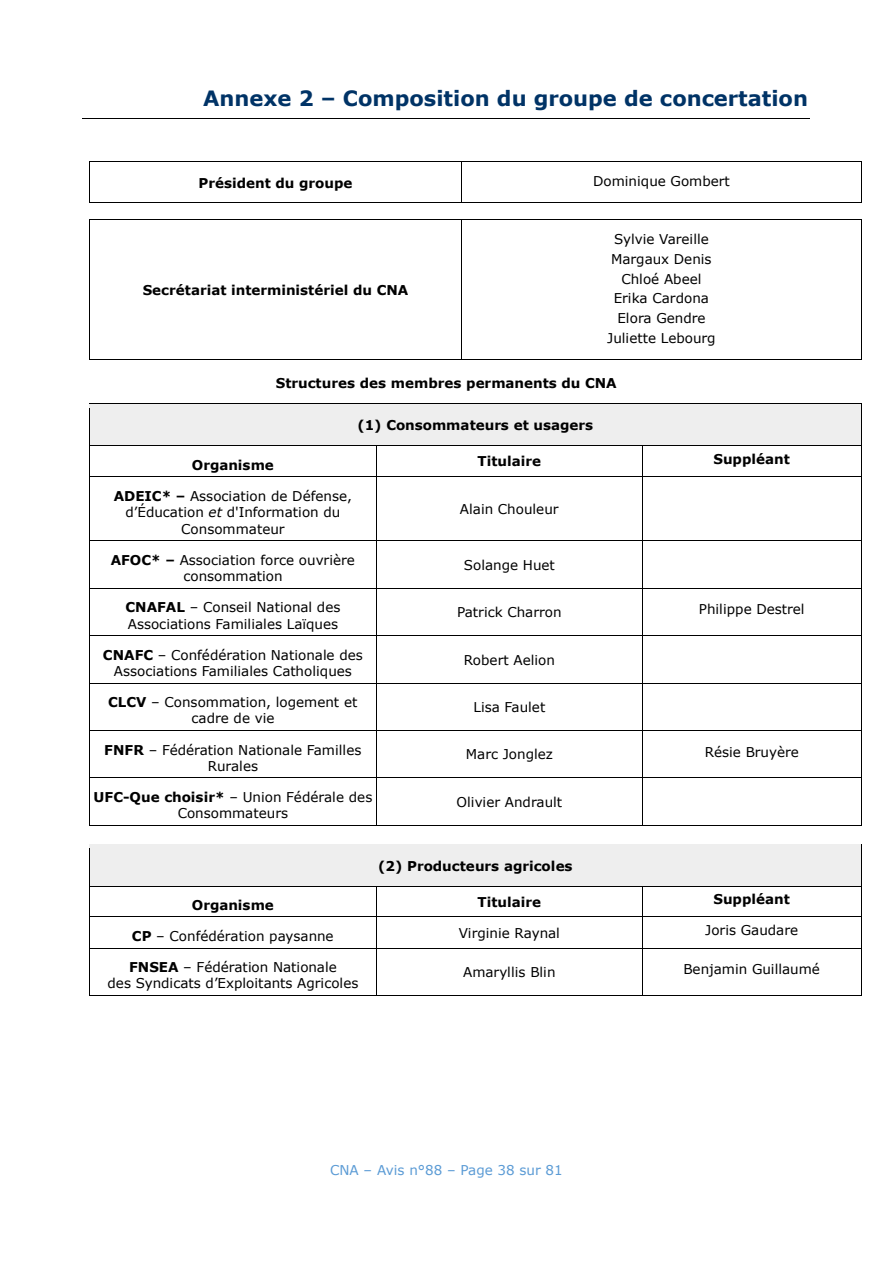
<style>
.page{position:relative;width:893px;height:1263px;background:#fff}
.page>*{position:absolute;margin:0;border:0;box-sizing:border-box;transform-origin:0 0}
.t1{font:700 21px "Verdana";color:#036}
.t2{font:13.5px/16.4px "Verdana";color:#000;text-align:center}
.t3{font:700 13.5px "Verdana";color:#000}
.t4{font:13.5px "Verdana";color:#5b9bd5}
.s1{font-weight:700}
.s2{font-style:italic}
</style>
<div class="page">
<hr style="left:83px;top:119px;width:727px;height:1px;background:#000">
<hr style="left:89px;top:161px;width:372px;height:1px;background:#000">
<hr style="left:462px;top:161px;width:399px;height:1px;background:#000">
<hr style="left:89px;top:166px;width:1px;height:36px;background:#000">
<hr style="left:89px;top:202px;width:372px;height:1px;background:#000">
<hr style="left:461px;top:166px;width:1px;height:36px;background:#000">
<hr style="left:462px;top:202px;width:399px;height:1px;background:#000">
<hr style="left:861px;top:166px;width:1px;height:36px;background:#000">
<hr style="left:90px;top:219px;width:371px;height:1px;background:#000">
<hr style="left:462px;top:219px;width:399px;height:1px;background:#000">
<hr style="left:89px;top:224px;width:1px;height:135px;background:#000">
<hr style="left:90px;top:359px;width:371px;height:1px;background:#000">
<hr style="left:461px;top:224px;width:1px;height:135px;background:#000">
<hr style="left:462px;top:359px;width:399px;height:1px;background:#000">
<hr style="left:861px;top:224px;width:1px;height:135px;background:#000">
<div style="left:94px;top:408px;width:763px;height:33px;background:#eee"></div>
<hr style="left:89px;top:404px;width:772px;height:4px;background:#eee">
<div style="left:89px;top:441px;width:772px;height:5px;background:#eee"></div>
<hr style="left:89px;top:408px;width:1px;height:38px;background:#000">
<hr style="left:861px;top:408px;width:1px;height:38px;background:#000">
<hr style="left:89px;top:446px;width:287px;height:1px;background:#000">
<hr style="left:377px;top:446px;width:265px;height:1px;background:#000">
<hr style="left:642px;top:446px;width:219px;height:1px;background:#000">
<svg style="left:89px;top:447px;width:1px;height:34px"></svg>
<hr style="left:89px;top:477px;width:287px;height:1px;background:#000">
<svg style="left:376px;top:446px;width:1px;height:35px"></svg>
<hr style="left:377px;top:477px;width:265px;height:1px;background:#000">
<svg style="left:642px;top:447px;width:1px;height:34px"></svg>
<hr style="left:642px;top:477px;width:219px;height:1px;background:#000">
<svg style="left:861px;top:446px;width:1px;height:35px"></svg>
<hr style="left:89px;top:481px;width:1px;height:59px;background:#000">
<hr style="left:376px;top:481px;width:1px;height:59px;background:#000">
<hr style="left:642px;top:481px;width:1px;height:59px;background:#000">
<hr style="left:861px;top:481px;width:1px;height:59px;background:#000">
<hr style="left:89px;top:540px;width:287px;height:1px;background:#000">
<hr style="left:377px;top:540px;width:265px;height:1px;background:#000">
<hr style="left:642px;top:540px;width:219px;height:1px;background:#000">
<hr style="left:89px;top:545px;width:1px;height:43px;background:#000">
<hr style="left:376px;top:545px;width:1px;height:43px;background:#000">
<hr style="left:642px;top:545px;width:1px;height:43px;background:#000">
<hr style="left:861px;top:545px;width:1px;height:43px;background:#000">
<hr style="left:89px;top:588px;width:287px;height:1px;background:#000">
<hr style="left:377px;top:588px;width:265px;height:1px;background:#000">
<hr style="left:642px;top:588px;width:219px;height:1px;background:#000">
<hr style="left:89px;top:592px;width:1px;height:43px;background:#000">
<hr style="left:376px;top:592px;width:1px;height:43px;background:#000">
<hr style="left:642px;top:592px;width:1px;height:43px;background:#000">
<hr style="left:861px;top:592px;width:1px;height:43px;background:#000">
<hr style="left:89px;top:635px;width:287px;height:1px;background:#000">
<hr style="left:377px;top:635px;width:265px;height:1px;background:#000">
<hr style="left:642px;top:635px;width:219px;height:1px;background:#000">
<hr style="left:89px;top:639px;width:1px;height:44px;background:#000">
<hr style="left:376px;top:639px;width:1px;height:44px;background:#000">
<hr style="left:642px;top:639px;width:1px;height:44px;background:#000">
<hr style="left:861px;top:639px;width:1px;height:44px;background:#000">
<hr style="left:89px;top:683px;width:287px;height:1px;background:#000">
<hr style="left:377px;top:683px;width:265px;height:1px;background:#000">
<hr style="left:642px;top:683px;width:219px;height:1px;background:#000">
<hr style="left:89px;top:687px;width:1px;height:43px;background:#000">
<hr style="left:376px;top:687px;width:1px;height:43px;background:#000">
<hr style="left:642px;top:687px;width:1px;height:43px;background:#000">
<hr style="left:861px;top:687px;width:1px;height:43px;background:#000">
<hr style="left:89px;top:730px;width:287px;height:1px;background:#000">
<hr style="left:377px;top:730px;width:265px;height:1px;background:#000">
<hr style="left:642px;top:730px;width:219px;height:1px;background:#000">
<hr style="left:89px;top:734px;width:1px;height:44px;background:#000">
<hr style="left:376px;top:734px;width:1px;height:44px;background:#000">
<hr style="left:642px;top:734px;width:1px;height:44px;background:#000">
<hr style="left:861px;top:734px;width:1px;height:44px;background:#000">
<hr style="left:89px;top:778px;width:287px;height:1px;background:#000">
<hr style="left:377px;top:778px;width:265px;height:1px;background:#000">
<hr style="left:642px;top:778px;width:219px;height:1px;background:#000">
<hr style="left:89px;top:782px;width:1px;height:43px;background:#000">
<hr style="left:89px;top:825px;width:287px;height:1px;background:#000">
<hr style="left:376px;top:782px;width:1px;height:43px;background:#000">
<hr style="left:377px;top:825px;width:265px;height:1px;background:#000">
<hr style="left:642px;top:782px;width:1px;height:43px;background:#000">
<hr style="left:642px;top:825px;width:219px;height:1px;background:#000">
<hr style="left:861px;top:782px;width:1px;height:43px;background:#000">
<div style="left:94px;top:848px;width:763px;height:34px;background:#eee"></div>
<hr style="left:89px;top:844px;width:772px;height:4px;background:#eee">
<hr style="left:89px;top:882px;width:772px;height:4px;background:#eee">
<hr style="left:89px;top:848px;width:1px;height:38px;background:#000">
<hr style="left:861px;top:848px;width:1px;height:38px;background:#000">
<hr style="left:89px;top:886px;width:287px;height:1px;background:#000">
<hr style="left:377px;top:886px;width:265px;height:1px;background:#000">
<hr style="left:642px;top:886px;width:219px;height:1px;background:#000">
<hr style="left:89px;top:917px;width:287px;height:1px;background:#000">
<hr style="left:377px;top:917px;width:265px;height:1px;background:#000">
<hr style="left:642px;top:917px;width:219px;height:1px;background:#000">
<svg style="left:89px;top:887px;width:1px;height:65px"></svg>
<hr style="left:89px;top:948px;width:287px;height:1px;background:#000">
<svg style="left:376px;top:886px;width:1px;height:66px"></svg>
<hr style="left:377px;top:948px;width:265px;height:1px;background:#000">
<svg style="left:642px;top:887px;width:1px;height:65px"></svg>
<hr style="left:642px;top:948px;width:219px;height:1px;background:#000">
<svg style="left:861px;top:886px;width:1px;height:66px"></svg>
<hr style="left:89px;top:952px;width:1px;height:43px;background:#000">
<hr style="left:89px;top:995px;width:287px;height:1px;background:#000">
<hr style="left:376px;top:952px;width:1px;height:43px;background:#000">
<hr style="left:377px;top:995px;width:265px;height:1px;background:#000">
<hr style="left:642px;top:952px;width:1px;height:43px;background:#000">
<hr style="left:642px;top:995px;width:219px;height:1px;background:#000">
<hr style="left:861px;top:952px;width:1px;height:43px;background:#000">
<h1 class="t1" style="left:203px;top:85px;width:606px">Annexe 2 – Composition du groupe de concertation</h1>
<p class="t3" style="left:199px;top:174px;width:155px">Président du groupe</p>
<p class="t2" style="left:593px;top:172px;width:138px">Dominique Gombert</p>
<p class="t2" style="left:607px;top:229px;width:110px;line-height:19.8px">Sylvie Vareille<br>Margaux Denis<br>Chloé Abeel<br>Erika Cardona<br>Elora Gendre<br>Juliette Lebourg</p>
<p class="t3" style="left:276px;top:375px;width:342px">Structures des membres permanents du CNA</p>
<p class="t3" style="left:357px;top:417px;width:237px">(1) Consommateurs et usagers</p>
<p class="t3" style="left:143px;top:281px;width:267px">Secrétariat interministériel du CNA</p>
<p class="t3" style="left:192px;top:456px;width:83px">Organisme</p>
<p class="t3" style="left:478px;top:453px;width:65px">Titulaire</p>
<p class="t3" style="left:713px;top:450px;width:78px">Suppléant</p>
<p class="t2" style="left:114px;top:487px;width:240px"><span class="s1">ADEIC* –</span> Association de Défense, d’Éducation <span class="s2">et</span> d'Information du<br>Consommateur</p>
<p class="t2" style="left:460px;top:500px;width:100px">Alain Chouleur</p>
<p class="t2" style="left:111px;top:551px;width:246px"><span class="s1">AFOC* –</span> Association force ouvrière consommation</p>
<p class="t2" style="left:464px;top:556px;width:92px">Solange Huet</p>
<p class="t2" style="left:125px;top:599px;width:217px;text-align:left"><span class="s1">CNAFAL</span> – Conseil National des<br>Associations Familiales Laïques</p>
<p class="t2" style="left:457px;top:604px;width:106px">Patrick Charron</p>
<p class="t2" style="left:699px;top:601px;width:107px">Philippe Destrel</p>
<p class="t2" style="left:103px;top:646px;width:261px"><span class="s1">CNAFC</span> – Confédération Nationale des<br>Associations Familiales Catholiques</p>
<p class="t2" style="left:464px;top:651px;width:93px">Robert Aelion</p>
<p class="t2" style="left:108px;top:693px;width:251px"><span class="s1">CLCV</span> – Consommation, logement et cadre de vie</p>
<p class="t2" style="left:474px;top:698px;width:73px">Lisa Faulet</p>
<p class="t2" style="left:104px;top:741px;width:259px"><span class="s1">FNFR</span> – Fédération Nationale Familles<br>Rurales</p>
<p class="t2" style="left:466px;top:746px;width:89px">Marc Jonglez</p>
<p class="t2" style="left:705px;top:743px;width:96px">Résie Bruyère</p>
<p class="t2" style="left:94px;top:788px;width:280px"><span class="s1">UFC-Que choisir*</span> – Union Fédérale des<br>Consommateurs</p>
<p class="t2" style="left:457px;top:793px;width:107px">Olivier Andrault</p>
<p class="t3" style="left:378px;top:857px;width:196px">(2) Producteurs agricoles</p>
<p class="t3" style="left:192px;top:896px;width:83px">Organisme</p>
<p class="t3" style="left:478px;top:893px;width:65px">Titulaire</p>
<p class="t3" style="left:713px;top:890px;width:78px">Suppléant</p>
<p class="t2" style="left:132px;top:927px;width:203px"><span class="s1">CP</span> – Confédération paysanne</p>
<p class="t2" style="left:459px;top:924px;width:103px">Virginie Raynal</p>
<p class="t2" style="left:705px;top:921px;width:95px">Joris Gaudare</p>
<p class="t2" style="left:107px;top:958px;width:252px"><span class="s1">FNSEA</span> – Fédération Nationale<br>des Syndicats d’Exploitants Agricoles</p>
<p class="t2" style="left:463px;top:963px;width:94px">Amaryllis Blin</p>
<p class="t2" style="left:683px;top:960px;width:138px">Benjamin Guillaumé</p>
<p class="t4" style="left:330px;top:1162px;width:234px">CNA – Avis n°88 – Page 38 sur 81</p>
</div>
